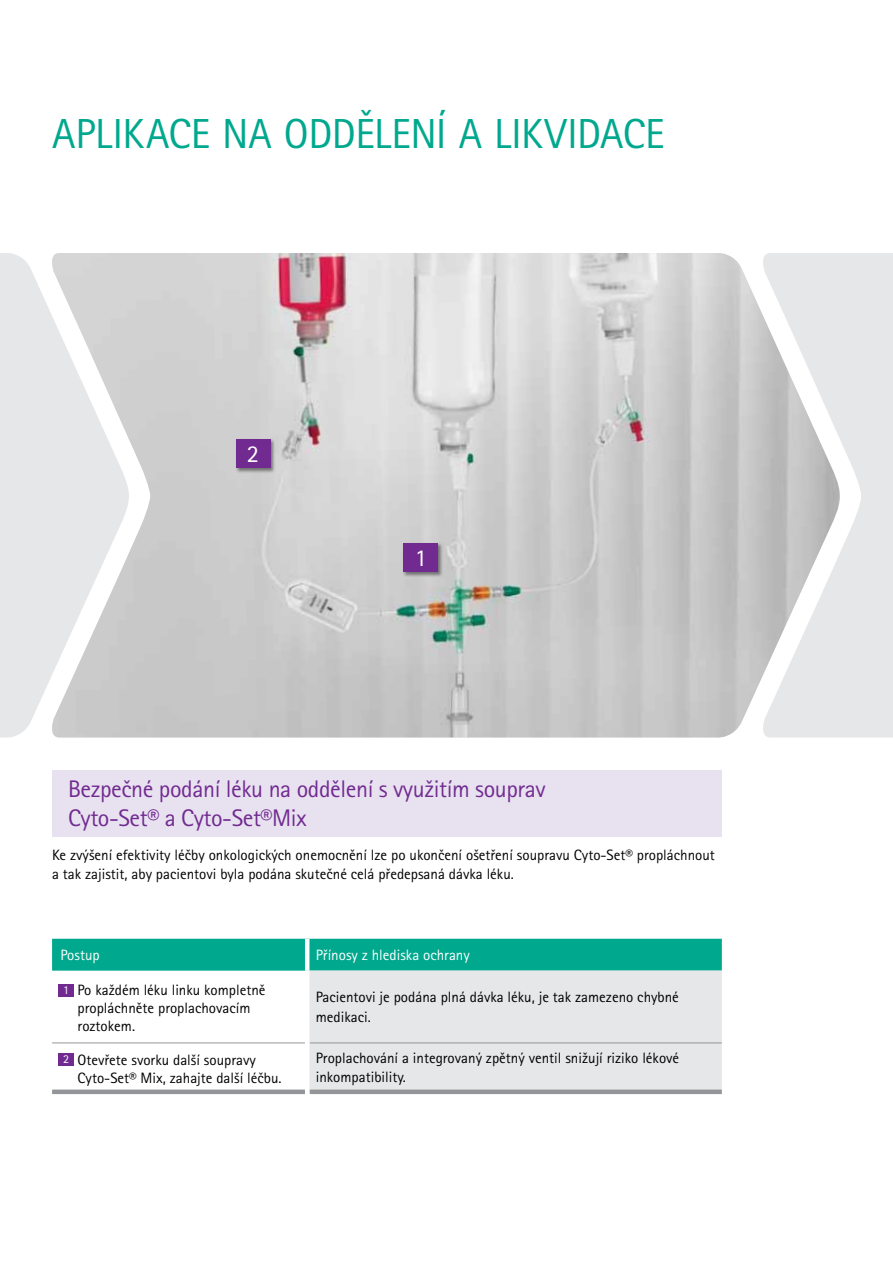
<style>
.page{position:relative;width:893px;height:1263px;background:#fff}
.page>*{position:absolute;margin:0;border:0;box-sizing:border-box;transform-origin:0 0}
.t1{font:42px "Rotis Sans Serif Pro";letter-spacing:-.005em;color:#00a88e}
.t2{font:24.3px "Rotis Sans Serif Pro";color:#fff}
.t3{font:24px/28.8px "Rotis Sans Serif Pro";letter-spacing:-.015em;color:#712b90}
.t4{font:15px/19.5px "Rotis Sans Serif Pro";color:#000}
.t5{font:15px "Rotis Sans Serif Pro";color:#fff}
.s1{font-size:12px;color:#fff}
</style>
<div class="page">
<img style="left:129px;top:253px;width:629px;height:484px">
<div style="left:52px;top:939px;width:670px;height:32px;background:#00a88e"></div>
<div style="left:309px;top:971px;width:413px;height:118px;background:#e6e7e8"></div>
<hr style="left:52px;top:1042px;width:253px;height:1px;background:#939598">
<hr style="left:309px;top:1042px;width:413px;height:1px;background:#939598">
<hr style="left:305px;top:939px;width:4px;height:32px;background:#fff">
<div style="left:52px;top:1089px;width:253px;height:5px;background:#939598"></div>
<div style="left:309px;top:1089px;width:413px;height:5px;background:#939598"></div>
<div style="left:58px;top:984px;width:16px;height:12px;background:#712b90"></div>
<div style="left:58px;top:1053px;width:16px;height:13px;background:#712b90"></div>
<svg style="left:758px;top:253px;width:135px;height:484px;background:#dfe0e0"></svg>
<svg style="left:0;top:253px;width:129px;height:484px;background:#e3e4e5"></svg>
<div style="left:402px;top:542px;width:41px;height:35px;background:#000;opacity:.45"></div>
<div style="left:404px;top:543px;width:34px;height:29px;background:#712b90"></div>
<div style="left:235px;top:439px;width:40px;height:35px;background:#000;opacity:.45"></div>
<div style="left:236px;top:440px;width:34px;height:28px;background:#712b90"></div>
<div style="left:52px;top:770px;width:670px;height:67px;background:#e8e1f0"></div>
<h1 class="t1" style="left:52px;top:109px;width:614px">Aplikace na odd ělení a likvidace</h1>
<h2 class="t2" style="left:247px;top:440px;width:14px">2</h2>
<h2 class="t2" style="left:415px;top:543px;width:14px">1</h2>
<h3 class="t3" style="left:68px;top:775px;width:479px">Bezpečné podání léku na oddělení s využitím souprav<br>Cyto-Set® a Cyto-Set®M ix</h3>
<p class="t4" style="left:52px;top:845px;width:664px">Ke zvýšení efektivity léčby onkologických onemocnění lze po ukončení ošetření soupravu Cyto-Set® propláchnout a tak zajistit, aby pacientovi byla podána skutečné celá předepsaná dávka léku.</p>
<p class="t5" style="left:61px;top:946px;width:41px">Postup</p>
<p class="t5" style="left:316px;top:946px;width:156px">Přínosy z hlediska ochrany</p>
<p class="t4" style="left:78px;top:981px;width:189px;line-height:18px;text-indent:-14px"><span class="s1">1</span> Po každém léku linku kompletně propláchněte proplachovacím roztokem.</p>
<p class="t4" style="left:316px;top:987px;width:365px">Pacientovi je podána plná dávka léku, je tak zamezeno chybné medikaci.</p>
<p class="t4" style="left:78px;top:1051px;width:206px;line-height:18px;text-indent:-14px"><span class="s1">2</span> Otevřete svorku další soupravy<br>Cyto-Set® M ix, zahajte další léčbu.</p>
<p class="t4" style="left:316px;top:1048px;width:365px">Proplachování a integrovaný zpětný ventil snižují riziko lékové inkompatibility.</p>
</div>
